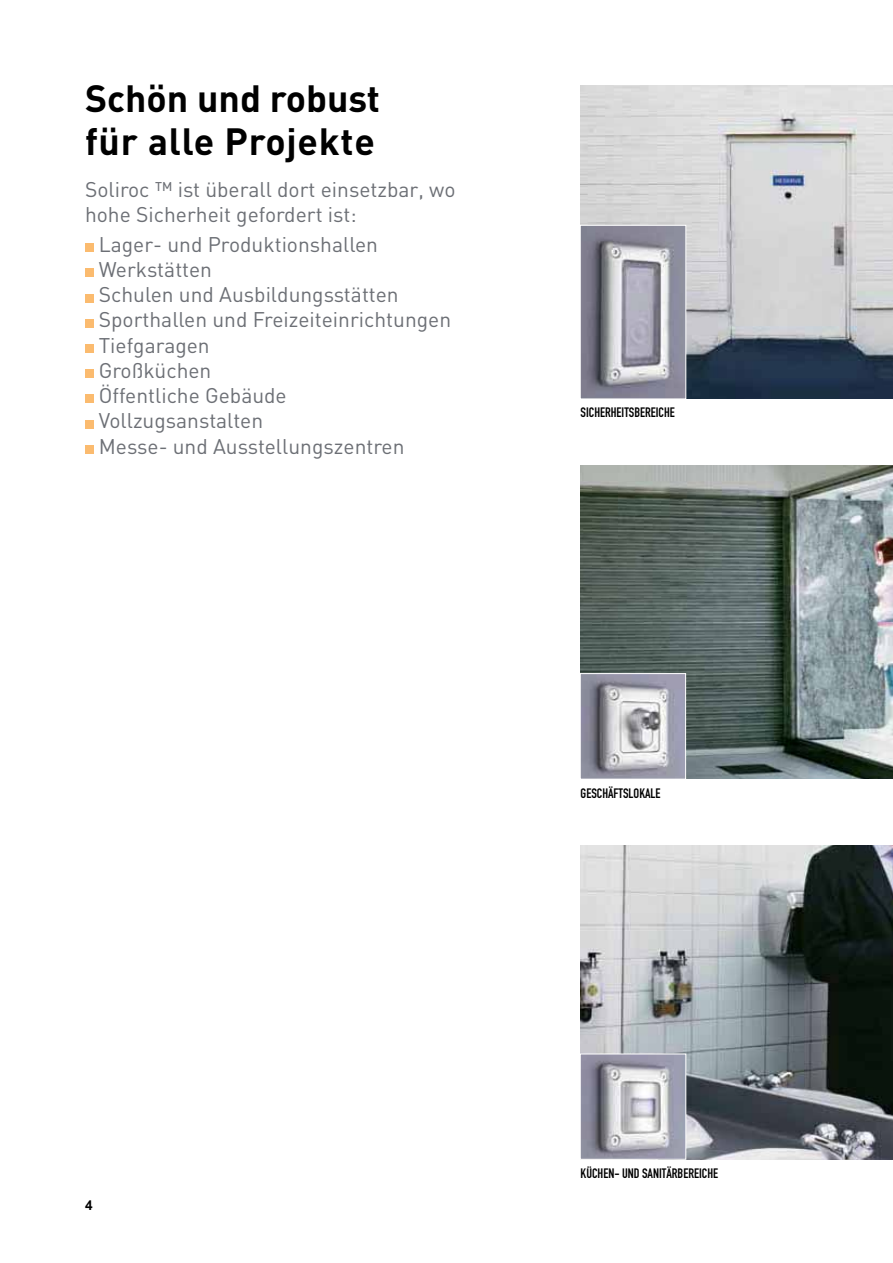
<style>
.page{position:relative;width:893px;height:1263px;background:#fff}
.page>*{position:absolute;margin:0;border:0;box-sizing:border-box;transform-origin:0 0}
.t1{font:700 37.5px/43.5px "DIN";color:#000}
.t2{font:21px/25.2px "DIN";color:#6c6f75}
.t3{font:13.5px "DIN Engschrift";color:#000}
.t4{font:700 13.5px "Arial";color:#000}
</style>
<div class="page">
<div style="left:85px;top:243px;width:9px;height:9px;background:#fbbb6f"></div>
<div style="left:85px;top:269px;width:9px;height:8px;background:#fbbb6f"></div>
<div style="left:85px;top:294px;width:9px;height:8px;background:#fbbb6f"></div>
<div style="left:85px;top:319px;width:9px;height:8px;background:#fbbb6f"></div>
<div style="left:85px;top:344px;width:9px;height:9px;background:#fbbb6f"></div>
<div style="left:85px;top:369px;width:9px;height:9px;background:#fbbb6f"></div>
<div style="left:85px;top:395px;width:9px;height:8px;background:#fbbb6f"></div>
<div style="left:85px;top:420px;width:9px;height:8px;background:#fbbb6f"></div>
<div style="left:85px;top:445px;width:9px;height:8px;background:#fbbb6f"></div>
<img style="left:581px;top:846px;width:312px;height:313px">
<svg style="left:580px;top:1053px;width:107px;height:107px;background:#adacb7"></svg>
<img style="left:581px;top:85px;width:312px;height:313px">
<svg style="left:580px;top:225px;width:107px;height:174px;background:#9a9aa5"></svg>
<img style="left:581px;top:465px;width:312px;height:314px">
<svg style="left:580px;top:673px;width:106px;height:106px;background:#aaa9b3"></svg>
<h1 class="t1" style="left:85px;top:81px;width:297px">Schön und robust für alle Projekte</h1>
<p class="t2" style="left:85px;top:180px;width:372px">Soliroc ™ ist überall dort einsetzbar, wo hohe Sicherheit gefordert ist:</p>
<p class="t2" style="left:99px;top:234px;width:354px">Lager- und Produktionshallen<br>Werkstätten<br>Schulen und Ausbildungsstätten<br>Sporthallen und Freizeiteinrichtungen<br>Tiefgaragen<br>Großküchen<br>Öffentliche Gebäude<br>Vollzugsanstalten<br>Messe- und Ausstellungszentren</p>
<p class="t3" style="left:581px;top:408px;width:96px">SICHERHEITSBEREICHE</p>
<p class="t3" style="left:581px;top:788px;width:81px">GESCHÄFTSLOKALE</p>
<p class="t4" style="left:85px;top:1200px;width:9px">4</p>
<p class="t3" style="left:581px;top:1169px;width:139px">KÜCHEN- UND SANITÄRBEREICHE</p>
</div>
